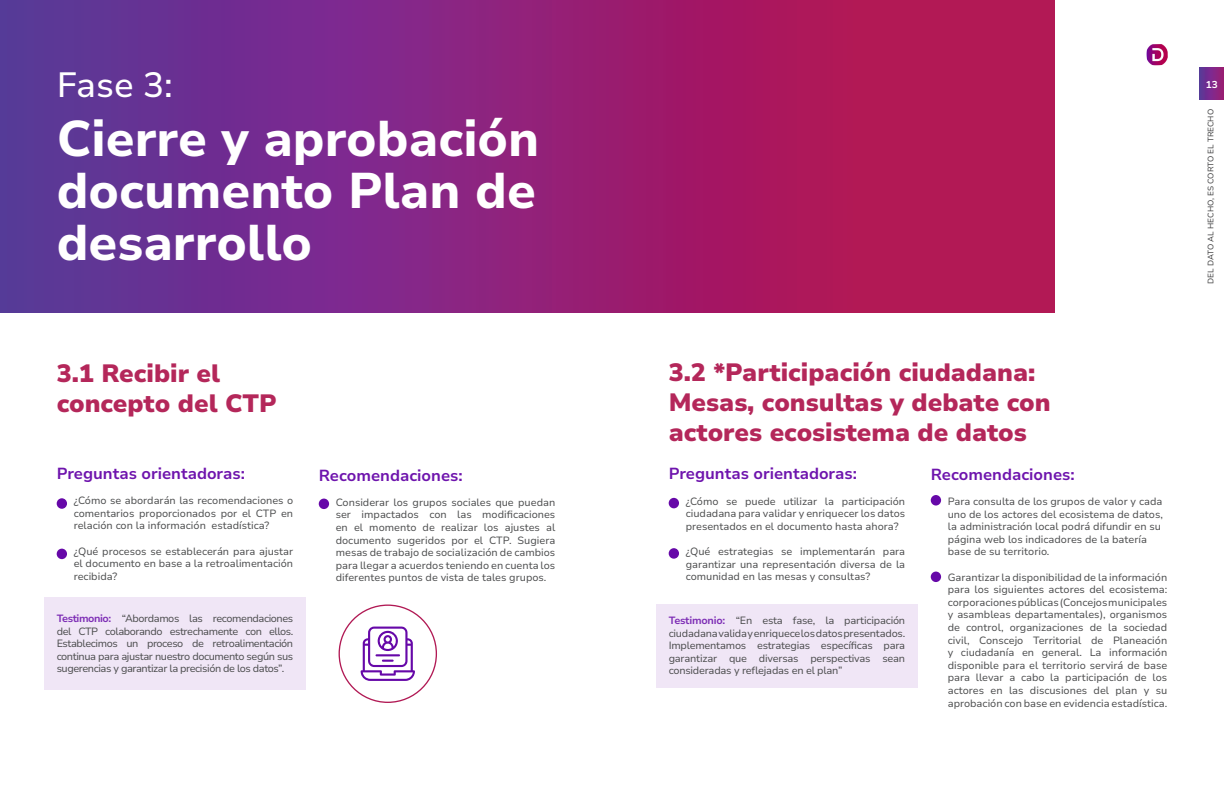
<style>
.page{position:relative;width:1224px;height:792px;background:#fff}
.page>*{position:absolute;margin:0;border:0;box-sizing:border-box;transform-origin:0 0}
.t1{font:800 50px/52px "Nunito Sans 10 pt";color:#fff;text-align:justify}
.t2{font:500 35px "Nunito Sans 10 pt";color:#fff}
.t3{font:900 25px/30px "Nunito Sans 10 pt";color:#b4275a}
.t4{font:700 16px "Nunito Sans 10 pt";color:#6e14ad}
.t5{font:10.5px/12.6px "Nunito Sans 10 pt";color:#4b4c4d;text-align:justify}
.t6{font:700 10px "Nunito Sans 10 pt";color:#fff}
.t7{font:8px "Nunito Sans 10 pt";color:#3e3e3f}
.s1{font-weight:700;color:#7d2db5}
</style>
<div class="page">
<img style="left:1146px;top:44px;width:22px;height:21px">
<svg style="left:1199px;top:67px;width:25px;height:32px"></svg>
<div style="left:656px;top:604px;width:262px;height:83px;background:#f0e6f6"></div>
<div style="left:44px;top:597px;width:262px;height:93px;background:#f0e6f6"></div>
<div style="left:0;top:0;width:1054px;height:313px;background:linear-gradient(to right,#5b35a2,#c1114c)"></div>
<div style="left:57px;top:498px;width:10px;height:11px;background:#6608a8;border-radius:50%"></div>
<div style="left:319px;top:499px;width:10px;height:10px;background:#6608a8;border-radius:50%"></div>
<div style="left:669px;top:498px;width:10px;height:10px;background:#6608a8;border-radius:50%"></div>
<div style="left:931px;top:495px;width:10px;height:11px;background:#6608a8;border-radius:50%"></div>
<div style="left:931px;top:572px;width:10px;height:10px;background:#6608a8;border-radius:50%"></div>
<div style="left:669px;top:548px;width:10px;height:11px;background:#6608a8;border-radius:50%"></div>
<div style="left:57px;top:549px;width:10px;height:10px;background:#6608a8;border-radius:50%"></div>
<svg style="left:361px;top:627px;width:54px;height:54px"></svg>
<p class="t2" style="left:57px;top:60px;width:118px">Fase 3:</p>
<p class="t1" style="left:57px;top:111px;width:484px">Cierre y aprobación documento Plan de desarrollo</p>
<p class="t3" style="left:57px;top:358px;width:221px">3.1 Recibir el concepto del CTP</p>
<p class="t4" style="left:57px;top:462px;width:190px">Preguntas orientadoras:</p>
<p class="t5" style="left:74px;top:494px;width:221px">¿Cómo se abordarán las recomendaciones o comentarios proporcionados por el CTP en relación con la información estadística?</p>
<p class="t5" style="left:74px;top:544px;width:221px">¿Qué procesos se establecerán para ajustar el documento en base a la retroalimentación recibida?</p>
<p class="t5" style="left:57px;top:612px;width:238px"><span class="s1">Testimonio:</span> “Abordamos las recomendaciones del CTP colaborando estrechamente con ellos.<br>Establecimos un proceso de retroalimentación continua para ajustar nuestro documento según sus sugerencias y garantizar la precisión de los datos”.</p>
<p class="t4" style="left:319px;top:464px;width:145px">Recomendaciones:</p>
<p class="t5" style="left:336px;top:496px;width:221px">Considerar los grupos sociales que puedan ser impactados con las modificaciones en el momento de realizar los ajustes al documento sugeridos por el CTP. Sugiera mesas de trabajo de socialización de cambios para llegar a acuerdos teniendo en cuenta los diferentes puntos de vista de tales grupos.</p>
<p class="t3" style="left:669px;top:357px;width:368px">3.2 *Participación ciudadana:</p>
<p class="t3" style="left:669px;top:387px;width:384px">Mesas, consultas y debate con</p>
<p class="t3" style="left:669px;top:417px;width:360px">actores ecosistema de datos</p>
<p class="t4" style="left:931px;top:463px;width:145px">Recomendaciones:</p>
<p class="t5" style="left:948px;top:495px;width:217px;text-align:left">Para consulta de los grupos de valor y cada uno de los actores del ecosistema de datos, la administración local podrá difundir en su página web los indicadores de la batería base de su territorio.</p>
<p class="t5" style="left:948px;top:570px;width:221px">Garantizar la disponibilidad de la información para los siguientes actores del ecosistema: corporaciones públicas (Concejos municipales y asambleas departamentales), organismos de control, organizaciones de la sociedad civil, Conscejo Territorial de Planeación y ciudadanía en general. La información disponible para el territorio servirá de base para llevar a cabo la participación de los actores en las discusiones del plan y su aprobación con base en evidencia estadística.</p>
<p class="t4" style="left:669px;top:462px;width:190px">Preguntas orientadoras:</p>
<p class="t5" style="left:686px;top:494px;width:221px">¿Cómo se puede utilizar la participación ciudadana para validar y enriquecer los datos presentados en el documento hasta ahora?</p>
<p class="t5" style="left:686px;top:545px;width:221px">¿Qué estrategias se implementarán para garantizar una representación diversa de la comunidad en las mesas y consultas?</p>
<p class="t5" style="left:669px;top:614px;width:238px"><span class="s1">Testimonio:</span> “En esta fase, la participación ciudadana valida y enriquece los datos presentados.<br>Implementamos estrategias específicas para garantizar que diversas perspectivas sean consideradas y reflejadas en el plan”</p>
<p class="t6" style="left:1206px;top:77px;width:13px">13</p>
<p class="t7" style="left:1205px;top:284px;width:176px;rotate:-90deg">DEL DATO AL HECHO, ES CORTO EL TRECHO</p>
</div>
